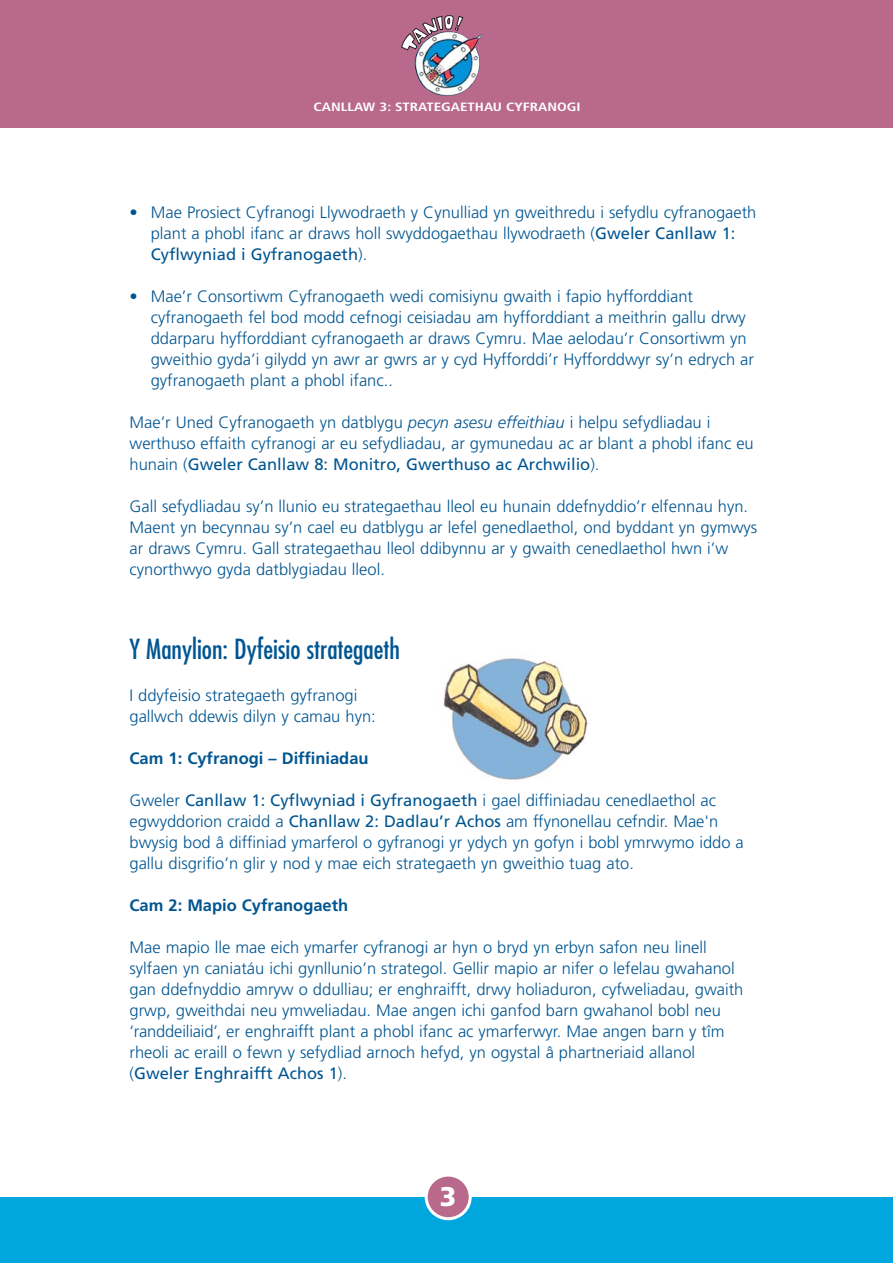
<style>
.page{position:relative;width:893px;height:1263px;background:#fff}
.page>*{position:absolute;margin:0;border:0;box-sizing:border-box;transform-origin:0 0}
.t1{font:condensed 27px "Futura";color:#005591}
.t2{font:900 27px "Frutiger";color:#fff}
.t3{font:300 16.5px/21px "Frutiger";color:#005591}
.t4{font:700 16.5px "Frutiger";color:#005591}
.t5{font:700 condensed 12px "Frutiger";color:#fff;scale:1.25 1}
.s1{font-weight:400}
.s2{font-style:italic}
</style>
<div class="page">
<div style="left:0;top:1198px;width:892px;height:65px;background:#00a6de"></div>
<div style="left:426px;top:1175px;width:44px;height:44px;background:#b9698b;border-radius:50%"></div>
<div style="left:424px;top:1174px;width:47px;height:46px;border:3px solid #fff;border-radius:50%"></div>
<img style="left:443px;top:658px;width:145px;height:122px">
<div style="left:0;top:0;width:892px;height:128px;background:#b9698b"></div>
<img style="left:414px;top:34px;width:69px;height:62px">
<svg style="left:401px;top:15px;width:63px;height:36px"></svg>
<p class="t5" style="left:313px;top:102px;width:215px">CANLLAW 3: STRATEGAETHAU CYFRANOGI</p>
<p class="t3" style="left:151px;top:203px;width:607px;text-indent:-21px">• Mae Prosiect Cyfranogi Llywodraeth y Cynulliad yn gweithredu i sefydlu cyfranogaeth plant a phobl ifanc ar draws holl swyddogaethau llywodraeth (<span class="s1">Gweler Canllaw 1:<br>Cyflwyniad i Gyfranogaeth</span>).</p>
<p class="t3" style="left:151px;top:287px;width:604px;text-indent:-21px">• Mae’r Consortiwm Cyfranogaeth wedi comisiynu gwaith i fapio hyfforddiant cyfranogaeth fel bod modd cefnogi ceisiadau am hyfforddiant a meithrin gallu drwy ddarparu hyfforddiant cyfranogaeth ar draws Cymru. Mae aelodau’r Consortiwm yn gweithio gyda’i gilydd yn awr ar gwrs ar y cyd Hyfforddi’r Hyfforddwyr sy’n edrych ar gyfranogaeth plant a phobl ifanc..</p>
<p class="t3" style="left:129px;top:413px;width:625px">Mae’r Uned Cyfranogaeth yn datblygu <span class="s2">pecyn asesu effeithiau</span> i helpu sefydliadau i werthuso effaith cyfranogi ar eu sefydliadau, ar gymunedau ac ar blant a phobl ifanc eu hunain (<span class="s1">Gweler Canllaw 8: Monitro, Gwerthuso ac Archwilio</span>).</p>
<p class="t3" style="left:129px;top:497px;width:629px">Gall sefydliadau sy’n llunio eu strategaethau lleol eu hunain ddefnyddio’r elfennau hyn.<br>Maent yn becynnau sy’n cael eu datblygu ar lefel genedlaethol, ond byddant yn gymwys ar draws Cymru. Gall strategaethau lleol ddibynnu ar y gwaith cenedlaethol hwn i’w cynorthwyo gyda datblygiadau lleol.</p>
<h1 class="t1" style="left:129px;top:637px;width:272px">Y Manylion: Dyfeisio strategaeth</h1>
<p class="t3" style="left:129px;top:686px;width:248px">I ddyfeisio strategaeth gyfranogi gallwch ddewis dilyn y camau hyn:</p>
<p class="t4" style="left:129px;top:752px;width:240px">Cam 1: Cyfranogi – Diffiniadau</p>
<p class="t3" style="left:129px;top:791px;width:615px">Gweler <span class="s1">Canllaw 1: Cyflwyniad i Gyfranogaeth</span> i gael diffiniadau cenedlaethol ac egwyddorion craidd a <span class="s1">Chanllaw 2: Dadlau’r Achos</span> am ffynonellau cefndir. Mae'n bwysig bod â diffiniad ymarferol o gyfranogi yr ydych yn gofyn i bobl ymrwymo iddo a gallu disgrifio’n glir y nod y mae eich strategaeth yn gweithio tuag ato.</p>
<p class="t4" style="left:129px;top:899px;width:220px">Cam 2: Mapio Cyfranogaeth</p>
<p class="t3" style="left:129px;top:938px;width:615px">Mae mapio lle mae eich ymarfer cyfranogi ar hyn o bryd yn erbyn safon neu linell sylfaen yn caniatáu ichi gynllunio’n strategol. Gellir mapio ar nifer o lefelau gwahanol gan ddefnyddio amryw o ddulliau; er enghraifft, drwy holiaduron, cyfweliadau, gwaith grwp, gweithdai neu ymweliadau. Mae angen ichi ganfod barn gwahanol bobl neu ‘randdeiliaid’, er enghraifft plant a phobl ifanc ac ymarferwyr. Mae angen barn y tîm rheoli ac eraill o fewn y sefydliad arnoch hefyd, yn ogystal â phartneriaid allanol (<span class="s1">Gweler Enghraifft Achos 1</span>).</p>
<h1 class="t2" style="left:439px;top:1186px;width:18px">3</h1>
</div>
